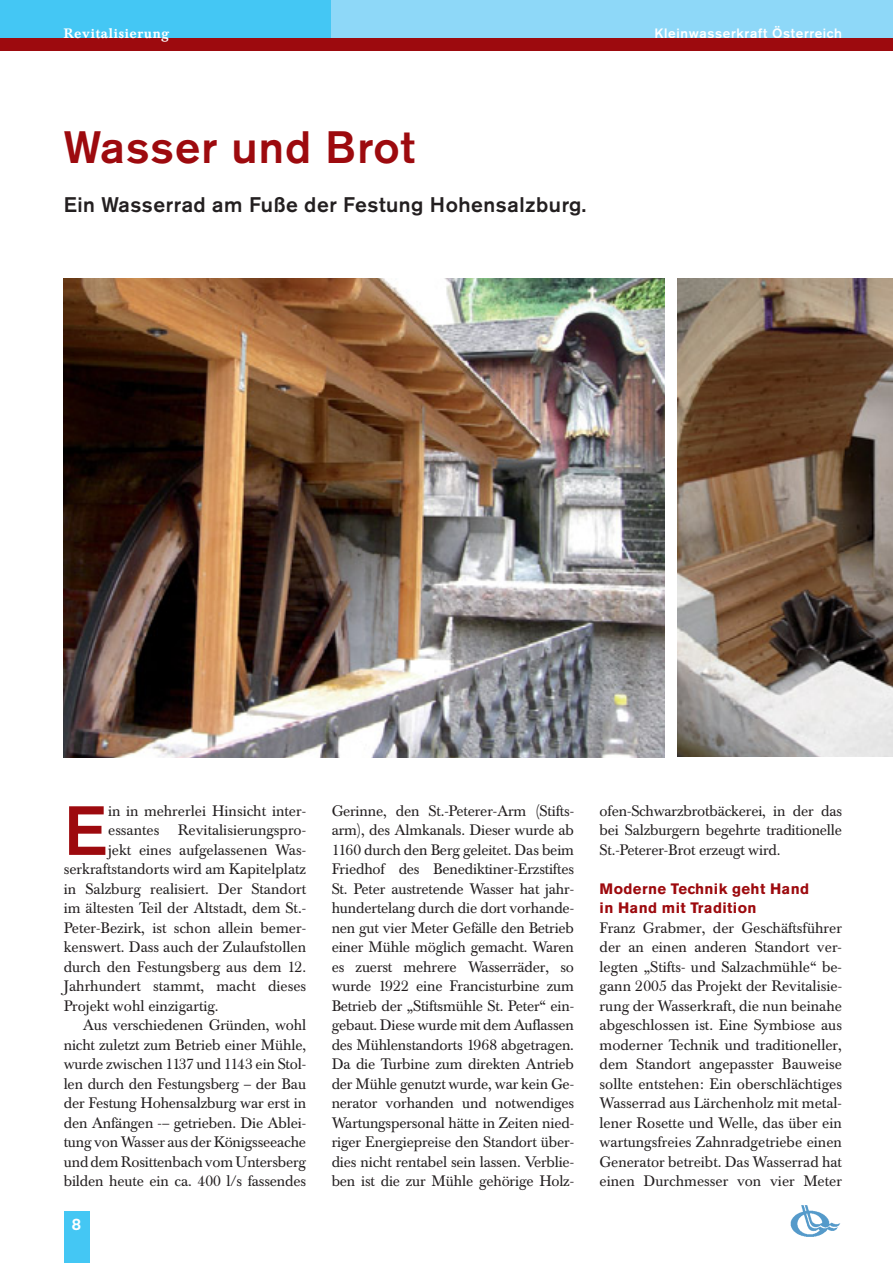
<style>
.page{position:relative;width:893px;height:1263px;background:#fff}
.page>*{position:absolute;margin:0;border:0;box-sizing:border-box;transform-origin:0 0}
.t1{font:500 68.85px "Akzidenz Grotesk BE";color:#9d0a0e}
.t2{font:500 45px "Akzidenz Grotesk BE";letter-spacing:.025em;color:#9d0a0e}
.t3{font:500 21px "Akzidenz Grotesk BE";letter-spacing:.025em;color:#231f20}
.t4{font:500 16.5px "Akzidenz Grotesk BE";color:#fff}
.t5{font:15px/19.5px "Baskerville BE";letter-spacing:-.01em;color:#231f20;text-align:justify}
.t6{font:700 15px/19.5px "Akzidenz Grotesk BE";letter-spacing:.025em;color:#9d0a0e}
.t7{font:500 13.5px "Akzidenz Grotesk BE";letter-spacing:.05em;color:#fff}
.t8{font:500 13.5px "Baskerville BE";letter-spacing:.05em;color:#fff}
</style>
<div class="page">
<div style="left:0;top:0;width:332px;height:38px;background:#44c7f4"></div>
<div style="left:332px;top:0;width:561px;height:38px;background:#8ed8f8"></div>
<div style="left:64px;top:1212px;width:25px;height:51px;background:#44c7f4"></div>
<img style="left:791px;top:1205px;width:49px;height:32px">
<img style="left:64px;top:279px;width:601px;height:478px">
<img style="left:677px;top:279px;width:216px;height:477px">
<div style="left:0;top:38px;width:893px;height:13px;background:#9d0a0e"></div>
<p class="t8" style="left:64px;top:28px;width:107px">Revitalisierung</p>
<h2 class="t2" style="left:64px;top:132px;width:353px">Wasser und Brot</h2>
<h3 class="t3" style="left:64px;top:197px;width:524px">Ein Wasserrad am Fuße der Festung Hohensalzburg.</h3>
<p class="t7" style="left:654px;top:29px;width:189px">Kleinwasserkraft Österreich</p>
<h1 class="t1" style="left:64px;top:806px;width:45px">E</h1>
<p class="t5" style="left:108px;top:803px;width:199px">in in mehrerlei Hinsicht inter-</p>
<p class="t5" style="left:108px;top:822px;width:199px">essantes Revitalisierungspro-</p>
<p class="t5" style="left:108px;top:842px;width:199px">jekt eines aufgelassenen Was-</p>
<p class="t5" style="left:64px;top:861px;width:244px">serkraftstandorts wird am Kapitelplatz</p>
<p class="t5" style="left:64px;top:881px;width:244px">in Salzburg realisiert. Der Standort</p>
<p class="t5" style="left:64px;top:900px;width:244px">im ältesten Teil der Altstadt, dem St.-</p>
<p class="t5" style="left:64px;top:920px;width:244px">Peter-Bezirk, ist schon allein bemer-</p>
<p class="t5" style="left:64px;top:939px;width:244px">kenswert. Dass auch der Zulaufstollen</p>
<p class="t5" style="left:64px;top:959px;width:244px">durch den Festungsberg aus dem 12.</p>
<p class="t5" style="left:64px;top:978px;width:244px">Jahrhundert stammt, macht dieses</p>
<p class="t5" style="left:64px;top:998px;width:156px">Projekt wohl einzigartig.</p>
<p class="t5" style="left:83px;top:1017px;width:225px">Aus verschiedenen Gründen, wohl</p>
<p class="t5" style="left:64px;top:1037px;width:244px">nicht zuletzt zum Betrieb einer Mühle,</p>
<p class="t5" style="left:64px;top:1056px;width:244px">wurde zwischen 1137 und 1143 ein Stol-</p>
<p class="t5" style="left:64px;top:1076px;width:244px">len durch den Festungsberg – der Bau</p>
<p class="t5" style="left:64px;top:1095px;width:244px">der Festung Hohensalzburg war erst in</p>
<p class="t5" style="left:64px;top:1115px;width:244px">den Anfängen -– getrieben. Die Ablei-</p>
<p class="t5" style="left:64px;top:1134px;width:244px">tung von Wasser aus der Königsseeache</p>
<p class="t5" style="left:64px;top:1154px;width:244px">und dem Rosittenbach vom Untersberg</p>
<p class="t5" style="left:64px;top:1173px;width:244px">bilden heute ein ca. 400 l/s fassendes</p>
<p class="t4" style="left:72px;top:1219px;width:11px">8</p>
<p class="t5" style="left:332px;top:803px;width:244px">Gerinne, den St.-Peterer-Arm (Stifts&shy;arm), des Almkanals. Dieser wurde ab 1160 durch den Berg geleitet. Das beim Friedhof des Benediktiner-Erzstiftes St. Peter austretende Wasser hat jahr&shy;hundertelang durch die dort vorhande&shy;nen gut vier Meter Gefälle den Betrieb einer Mühle möglich gemacht. Waren es zuerst mehrere Wasserräder, so wurde 1922 eine Francisturbine zum Betrieb der „Stiftsmühle St. Peter“ ein&shy;gebaut. Diese wurde mit dem Auflassen des Mühlenstandorts 1968 abgetragen.<br>Da die Turbine zum direkten Antrieb der Mühle genutzt wurde, war kein Ge&shy;nerator vorhanden und notwendiges Wartungspersonal hätte in Zeiten nied&shy;riger Energiepreise den Standort über&shy;dies nicht rentabel sein lassen. Verblie&shy;ben ist die zur Mühle gehörige Holz-</p>
<p class="t5" style="left:599px;top:803px;width:244px">ofen-Schwarzbrotbäckerei, in der das bei Salzburgern begehrte traditionelle St.-Peterer-Brot erzeugt wird.</p>
<p class="t6" style="left:599px;top:880px;width:211px">Moderne Technik geht Hand in Hand mit Tradition</p>
<p class="t5" style="left:599px;top:920px;width:244px">Franz Grabmer, der Geschäftsführer der an einen anderen Standort ver&shy;legten „Stifts- und Salzachmühle“ be&shy;gann 2005 das Projekt der Revitalisie&shy;rung der Wasserkraft, die nun beinahe abgeschlossen ist. Eine Symbiose aus moderner Technik und traditioneller, dem Standort angepasster Bauweise sollte entstehen: Ein oberschlächtiges Wasserrad aus Lärchenholz mit metal&shy;lener Rosette und Welle, das über ein wartungsfreies Zahnradgetriebe einen Generator betreibt. Das Wasserrad hat einen Durchmesser von vier Meter</p>
</div>
